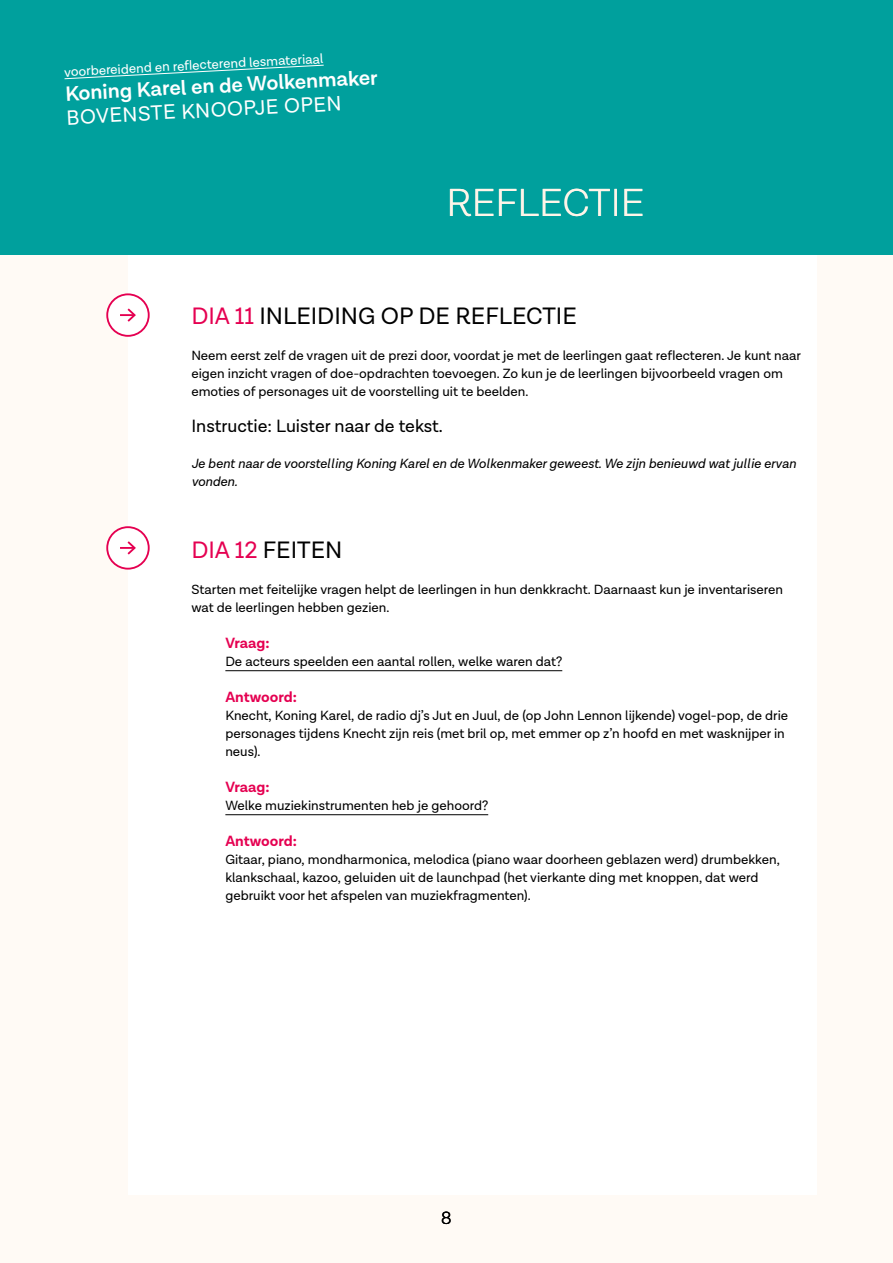
<style>
.page{position:relative;width:893px;height:1263px;background:#fff}
.page>*{position:absolute;margin:0;border:0;box-sizing:border-box;transform-origin:0 0}
.t1{font:300 39.75px "Lota Grotesque";color:#fff5e9}
.t2{font:24px "Lota Grotesque";color:#000}
.t3{font:600 21px "Lota Grotesque";color:#fff}
.t4{font:21px "Lota Grotesque";color:#fff}
.t5{font:18px "Lota Grotesque";color:#000}
.t6{font:300 18px "Lota Grotesque";color:#000}
.t7{font:700 15px "Lota Grotesque";color:#e50051}
.t8{font:13.5px/18px "Lota Grotesque";color:#000}
.t9{font:italic 13.5px/18px "Lota Grotesque";color:#000}
.t10{font:13.5px "Lota Grotesque";color:#fff}
.s1{color:#e50051}
</style>
<div class="page">
<div style="left:0;top:0;width:893px;height:255px;background:#00a09d"></div>
<div style="left:0;top:255px;width:893px;height:1008px;background:#fffaf5"></div>
<div style="left:128px;top:255px;width:688px;height:940px;background:#fff"></div>
<svg style="left:64px;top:65px;width:260px;height:14px"></svg>
<hr style="left:225px;top:670px;width:337px;height:1px;background:#000">
<hr style="left:225px;top:814px;width:263px;height:1px;background:#000">
<div style="left:107px;top:527px;width:42px;height:42px;background:#fff;border-radius:50%"></div>
<div style="left:106px;top:526px;width:44px;height:44px;border:2px solid #e50051;border-radius:50%"></div>
<svg style="left:120px;top:541px;width:16px;height:14px"></svg>
<div style="left:107px;top:294px;width:42px;height:42px;background:#fff;border-radius:50%"></div>
<div style="left:106px;top:293px;width:44px;height:44px;border:2px solid #e50051;border-radius:50%"></div>
<svg style="left:120px;top:308px;width:16px;height:14px"></svg>
<p class="t10" style="left:64px;top:65px;width:261px;rotate:-3deg">voorbereidend en refl ecterend lesmateriaal</p>
<h3 class="t3" style="left:65px;top:82px;width:314px;rotate:-3deg">Koning Karel en de Wolkenmaker</h3>
<h3 class="t4" style="left:66px;top:106px;width:277px;rotate:-3deg">BOVENSTE KNOOPJE OPEN</h3>
<h1 class="t1" style="left:446px;top:181px;width:200px">REFLECTIE</h1>
<h2 class="t2" style="left:191px;top:302px;width:387px"><span class="s1">DIA 11</span> INLEIDING OP DE REFLECTIE</h2>
<p class="t8" style="left:191px;top:347px;width:611px">Neem eerst zelf de vragen uit de prezi door, voordat je met de leerlingen gaat reflecteren. Je kunt naar eigen inzicht vragen of doe-opdrachten toevoegen. Zo kun je de leerlingen bijvoorbeeld vragen om emoties of personages uit de voorstelling uit te beelden.</p>
<h3 class="t5" style="left:191px;top:416px;width:253px">Instructie: Luister naar de tekst.</h3>
<p class="t9" style="left:191px;top:455px;width:606px">Je bent naar de voorstelling Koning Karel en de Wolkenmaker geweest. We zijn benieuwd wat jullie ervan vonden.</p>
<h2 class="t2" style="left:191px;top:536px;width:153px"><span class="s1">DIA 12</span> FEITEN</h2>
<p class="t8" style="left:191px;top:581px;width:593px">Starten met feitelijke vragen helpt de leerlingen in hun denkkracht. Daarnaast kun je inventariseren wat de leerlingen hebben gezien.</p>
<p class="t7" style="left:225px;top:634px;width:46px">Vraag:</p>
<p class="t8" style="left:225px;top:653px;width:338px">De acteurs speelden een aantal rollen, welke waren dat?</p>
<p class="t7" style="left:225px;top:688px;width:73px">Antwoord:</p>
<p class="t8" style="left:225px;top:707px;width:564px">Knecht, Koning Karel, de radio dj’s Jut en Juul, de (op John Lennon lijkende) vogel-pop, de drie personages tijdens Knecht zijn reis (met bril op, met emmer op z’n hoofd en met wasknijper in neus).</p>
<p class="t7" style="left:225px;top:778px;width:46px">Vraag:</p>
<p class="t8" style="left:225px;top:797px;width:264px">Welke muziekinstrumenten heb je gehoord?</p>
<p class="t7" style="left:225px;top:832px;width:73px">Antwoord:</p>
<p class="t8" style="left:225px;top:851px;width:556px">Gitaar, piano, mondharmonica, melodica (piano waar doorheen geblazen werd) drumbekken, klankschaal, kazoo, geluiden uit de launchpad (het vierkante ding met knoppen, dat werd gebruikt voor het afspelen van muziekfragmenten).</p>
<h3 class="t6" style="left:441px;top:1208px;width:12px">8</h3>
</div>
